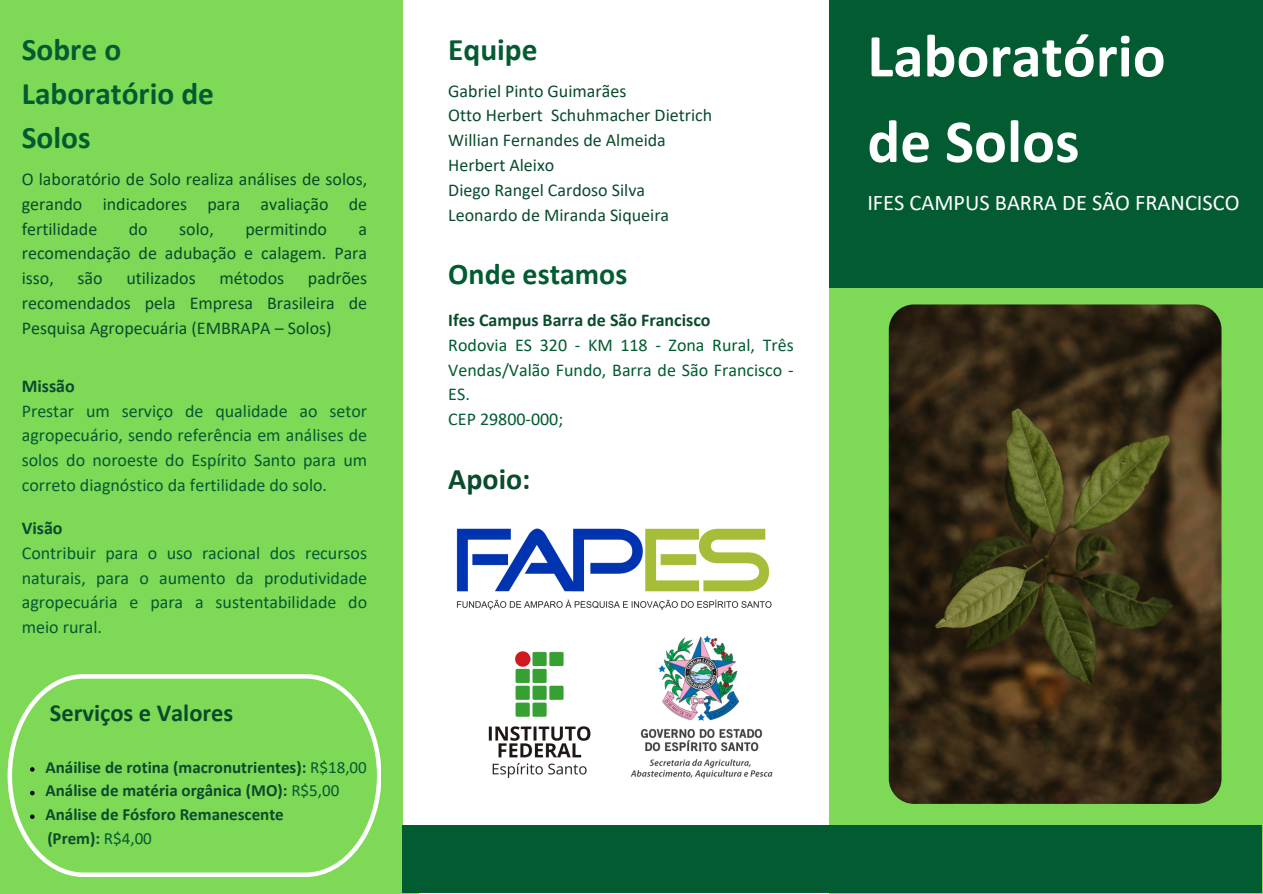
<style>
.page{position:relative;width:1263px;height:894px;background:#fff}
.page>*{position:absolute;margin:0;border:0;box-sizing:border-box;transform-origin:0 0}
.t1{font:700 61.35px/85.5px "Calibri";color:#fff}
.t2{font:700 31.35px "Calibri";color:#035b31}
.t3{font:700 30px "Calibri";color:#035b31}
.t4{font:700 30px "Calibri";color:#0a4b2c}
.t5{font:700 24.45px "Calibri";color:#0a4b2c}
.t6{font:22.35px "Calibri";color:#fff}
.t7{font:18px/24.8px "Calibri";color:#0a4b2c;text-align:justify}
.t8{font:18px/24.8px "Calibri";color:#035b31;text-align:justify}
.t9{font:700 18px "Calibri";color:#0a4b2c}
.t10{font:700 16.95px "Calibri";color:#0a4b2c}
.s1{font-weight:400;color:#035b31}
</style>
<div class="page">
<div style="left:0;top:0;width:418px;height:893px;background:#7ed957"></div>
<div style="left:403px;top:0;width:419px;height:883px;background:#fff"></div>
<div style="left:829px;top:0;width:433px;height:893px;background:#7ed957"></div>
<svg style="left:8px;top:674px;width:373px;height:202px"></svg>
<svg style="left:30px;top:767px;width:5px;height:4px"></svg>
<svg style="left:30px;top:790px;width:5px;height:5px"></svg>
<svg style="left:30px;top:814px;width:5px;height:4px"></svg>
<div style="left:402px;top:825px;width:860px;height:68px;background:#035b31"></div>
<div style="left:829px;top:0;width:433px;height:288px;background:#035b31"></div>
<img style="left:889px;top:304px;width:332px;height:499px;border-radius:25px">
<img style="left:488px;top:651px;width:103px;height:127px">
<img style="left:630px;top:635px;width:143px;height:144px">
<img style="left:456px;top:528px;width:316px;height:82px">
<p class="t2" style="left:22px;top:36px;width:101px">Sobre o</p>
<p class="t2" style="left:22px;top:80px;width:194px">Laboratório de</p>
<p class="t2" style="left:22px;top:124px;width:70px">Solos</p>
<p class="t7" style="left:22px;top:168px;width:347px">O laboratório de Solo realiza análises de solos, gerando indicadores para avaliação de fertilidade</p>
<p class="t7" style="left:129px;top:218px;width:20px">do</p>
<p class="t7" style="left:179px;top:218px;width:36px">solo,</p>
<p class="t7" style="left:245px;top:218px;width:83px">permitindo</p>
<p class="t7" style="left:22px;top:218px;width:347px;text-indent:337px">a recomendação de adubação e calagem. Para isso,</p>
<p class="t7" style="left:78px;top:267px;width:27px">são</p>
<p class="t7" style="left:126px;top:267px;width:71px">utilizados</p>
<p class="t7" style="left:219px;top:267px;width:66px">métodos</p>
<p class="t7" style="left:22px;top:267px;width:347px;text-indent:286px">padrões recomendados pela Empresa Brasileira de Pesquisa Agropecuária (EMBRAPA – Solos)</p>
<p class="t9" style="left:22px;top:378px;width:54px">Missão</p>
<p class="t8" style="left:22px;top:399px;width:347px">Prestar um serviço de qualidade ao setor agropecuário, sendo referência em análises de solos do noroeste do Espírito Santo para um correto diagnóstico da fertilidade do solo.</p>
<p class="t9" style="left:22px;top:520px;width:42px">Visão</p>
<p class="t8" style="left:22px;top:542px;width:347px">Contribuir para o uso racional dos recursos naturais, para o aumento da produtividade agropecuária e para a sustentabilidade do meio rural.</p>
<p class="t5" style="left:50px;top:702px;width:185px">Serviços e Valores</p>
<p class="t10" style="left:46px;top:759px;width:323px">Anáilise de rotina (macronutrientes): <span class="s1">R$18,00</span></p>
<p class="t10" style="left:46px;top:783px;width:295px">Análise de matéria orgânica (MO): <span class="s1">R$5,00</span></p>
<p class="t10" style="left:46px;top:807px;width:240px">Análise de Fósforo Remanescente</p>
<p class="t10" style="left:47px;top:830px;width:106px">(Prem): <span class="s1">R$4,00</span></p>
<p class="t2" style="left:448px;top:36px;width:91px">Equipe</p>
<p class="t7" style="left:448px;top:80px;width:180px">Gabriel Pinto Guimarães</p>
<p class="t7" style="left:448px;top:104px;width:265px">Otto Herbert Schuhmacher Dietrich</p>
<p class="t7" style="left:448px;top:129px;width:219px">Willian Fernandes de Almeida</p>
<p class="t7" style="left:448px;top:154px;width:107px">Herbert Aleixo</p>
<p class="t7" style="left:448px;top:179px;width:198px">Diego Rangel Cardoso Silva</p>
<p class="t7" style="left:448px;top:203px;width:222px">Leonardo de Miranda Siqueira</p>
<p class="t3" style="left:448px;top:262px;width:180px">Onde estamos</p>
<p class="t9" style="left:448px;top:312px;width:264px">Ifes Campus Barra de São Francisco</p>
<p class="t8" style="left:448px;top:334px;width:347px">Rodovia ES 320 - KM 118 - Zona Rural, Três Vendas/Valão Fundo, Barra de São Francisco - ES.</p>
<p class="t8" style="left:448px;top:408px;width:116px">CEP 29800-000;</p>
<p class="t4" style="left:448px;top:466px;width:84px">Apoio:</p>
<p class="t1" style="left:867px;top:18px;width:300px">Laboratório de Solos</p>
<p class="t6" style="left:867px;top:193px;width:374px">IFES CAMPUS BARRA DE SÃO FRANCISCO</p>
</div>
